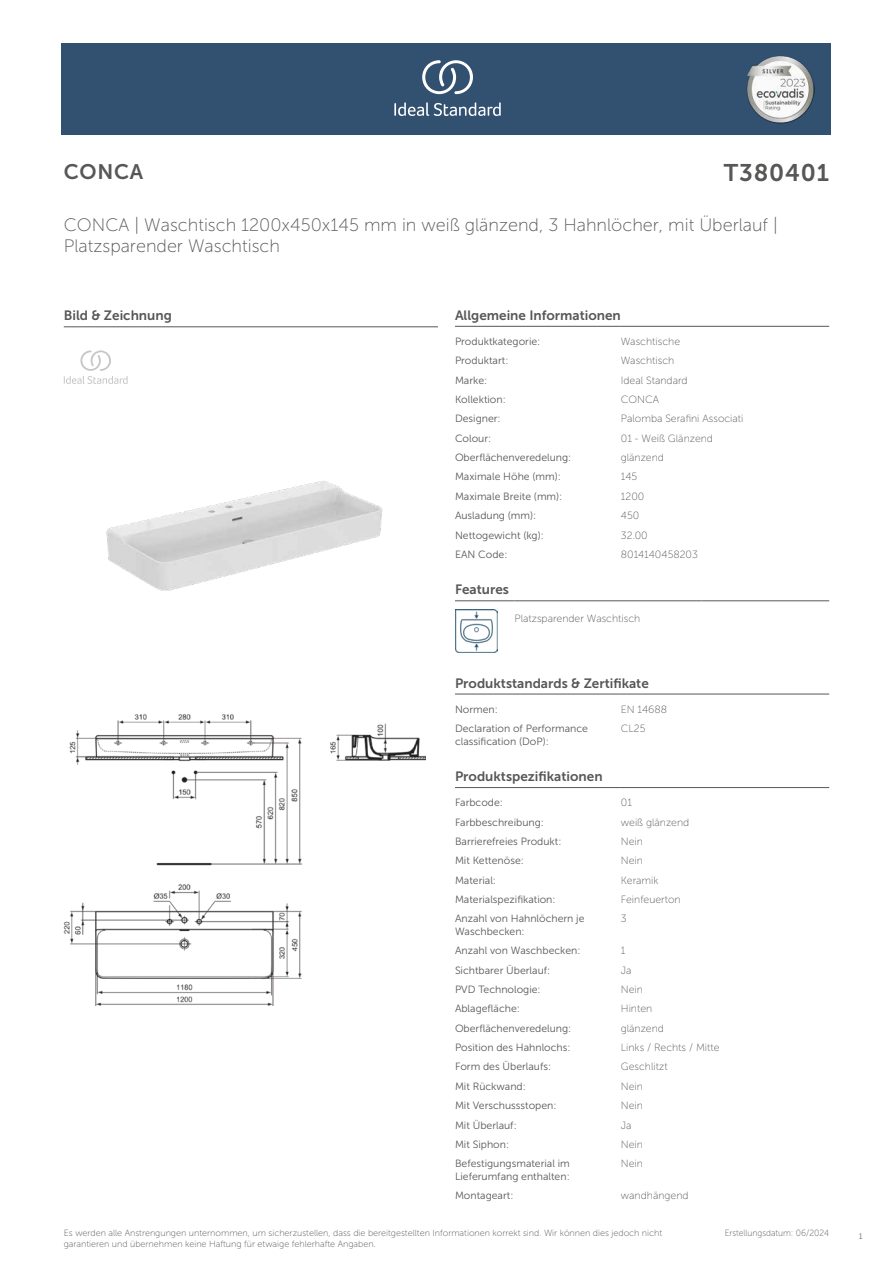
<style>
.page{position:relative;width:893px;height:1263px;background:#fff}
.page>*{position:absolute;margin:0;border:0;box-sizing:border-box;transform-origin:0 0}
.t1{font:24px "Museo Sans 700";letter-spacing:.035em;color:#575756}
.t2{font:21px "Museo Sans 700";letter-spacing:.035em;color:#575756}
.t3{font:18px/21.6px "Museo Sans 100";color:#575756}
.t4{font:13.5px "Museo Sans 700";color:#575756}
.t5{font:10.5px/12.6px "Museo Sans 300";color:#575756}
.t6{font:10.5px "Museo Sans 100";color:#575756}
.t7{font:9px/10.8px "Museo Sans 100";color:#575756}
.t8{font:9px "Museo Sans 100";color:#575756;scale:.95 1}
.t9{font:300 9px "Calibri";color:#575756;scale:.95 1}
</style>
<div class="page">
<div style="left:62px;top:43px;width:769px;height:91px;background:#325070"></div>
<hr style="left:455px;top:326px;width:166px;height:1px;background:#575756">
<hr style="left:621px;top:326px;width:208px;height:1px;background:#575756">
<hr style="left:455px;top:600px;width:59px;height:1px;background:#575756">
<hr style="left:514px;top:600px;width:128px;height:1px;background:#575756">
<hr style="left:642px;top:600px;width:60px;height:1px;background:#575756">
<hr style="left:702px;top:600px;width:127px;height:1px;background:#575756">
<img style="left:455px;top:609px;width:42px;height:43px">
<hr style="left:455px;top:694px;width:166px;height:1px;background:#575756">
<hr style="left:621px;top:694px;width:208px;height:1px;background:#575756">
<hr style="left:455px;top:787px;width:166px;height:1px;background:#575756">
<hr style="left:621px;top:787px;width:208px;height:1px;background:#575756">
<img style="left:64px;top:714px;width:361px;height:291px">
<hr style="left:64px;top:327px;width:374px;height:1px;background:#575756">
<svg style="left:64px;top:350px;width:64px;height:34px"></svg>
<img style="left:107px;top:481px;width:275px;height:110px">
<svg style="left:394px;top:102px;width:107px;height:14px"></svg>
<svg style="left:422px;top:60px;width:51px;height:34px"></svg>
<img style="left:746px;top:56px;width:68px;height:67px">
<h2 class="t2" style="left:64px;top:160px;width:81px">CONCA</h2>
<h1 class="t1" style="left:724px;top:160px;width:107px">T380401</h1>
<h3 class="t3" style="left:64px;top:214px;width:716px">CONCA | Waschtisch 1200x450x145 mm in weiß glänzend, 3 Hahnlöcher, mit Überlauf |<br>Platzsparender Waschtisch</h3>
<p class="t4" style="left:64px;top:308px;width:110px">Bild &amp; Zeichnung</p>
<p class="t4" style="left:455px;top:308px;width:167px">Allgemeine Informationen</p>
<p class="t5" style="left:455px;top:335px;width:87px">Produktkategorie:</p>
<p class="t6" style="left:621px;top:336px;width:61px">Waschtische</p>
<p class="t5" style="left:455px;top:354px;width:55px">Produktart:</p>
<p class="t6" style="left:621px;top:355px;width:55px">Waschtisch</p>
<p class="t5" style="left:455px;top:374px;width:34px">Marke:</p>
<p class="t6" style="left:621px;top:374px;width:68px">Ideal Standard</p>
<p class="t5" style="left:455px;top:393px;width:52px">Kollektion:</p>
<p class="t6" style="left:621px;top:394px;width:40px">CONCA</p>
<p class="t5" style="left:455px;top:413px;width:47px">Designer:</p>
<p class="t6" style="left:621px;top:413px;width:124px">Palomba Serafini Associati</p>
<p class="t5" style="left:455px;top:432px;width:38px">Colour:</p>
<p class="t6" style="left:621px;top:433px;width:94px">01 - Weiß Glänzend</p>
<p class="t5" style="left:455px;top:451px;width:118px">Oberflächenveredelung:</p>
<p class="t6" style="left:621px;top:452px;width:45px">glänzend</p>
<p class="t5" style="left:455px;top:471px;width:107px">Maximale Höhe (mm):</p>
<p class="t6" style="left:621px;top:471px;width:18px">145</p>
<p class="t5" style="left:455px;top:490px;width:109px">Maximale Breite (mm):</p>
<p class="t6" style="left:621px;top:491px;width:25px">1200</p>
<p class="t5" style="left:455px;top:509px;width:83px">Ausladung (mm):</p>
<p class="t6" style="left:621px;top:510px;width:20px">450</p>
<p class="t5" style="left:455px;top:529px;width:90px">Nettogewicht (kg):</p>
<p class="t6" style="left:621px;top:529px;width:28px">32.00</p>
<p class="t5" style="left:455px;top:548px;width:54px">EAN Code:</p>
<p class="t6" style="left:621px;top:549px;width:79px">8014140458203</p>
<p class="t4" style="left:455px;top:582px;width:55px">Features</p>
<p class="t6" style="left:514px;top:612px;width:127px">Platzsparender Waschtisch</p>
<p class="t4" style="left:455px;top:675px;width:195px">Produktstandards &amp; Zertifikate</p>
<p class="t5" style="left:455px;top:703px;width:44px">Normen:</p>
<p class="t6" style="left:621px;top:703px;width:48px">EN 14688</p>
<p class="t5" style="left:455px;top:722px;width:135px">Declaration of Performance classification (DoP):</p>
<p class="t6" style="left:621px;top:723px;width:26px">CL25</p>
<p class="t4" style="left:455px;top:769px;width:149px">Produktspezifikationen</p>
<p class="t5" style="left:455px;top:796px;width:49px">Farbcode:</p>
<p class="t6" style="left:621px;top:797px;width:13px">01</p>
<p class="t5" style="left:455px;top:816px;width:90px">Farbbeschreibung:</p>
<p class="t6" style="left:621px;top:816px;width:70px">weiß glänzend</p>
<p class="t5" style="left:455px;top:835px;width:108px">Barrierefreies Produkt:</p>
<p class="t6" style="left:621px;top:836px;width:24px">Nein</p>
<p class="t5" style="left:455px;top:854px;width:70px">Mit Kettenöse:</p>
<p class="t6" style="left:621px;top:855px;width:24px">Nein</p>
<p class="t5" style="left:455px;top:874px;width:43px">Material:</p>
<p class="t6" style="left:621px;top:874px;width:39px">Keramik</p>
<p class="t5" style="left:455px;top:893px;width:102px">Materialspezifikation:</p>
<p class="t6" style="left:621px;top:894px;width:61px">Feinfeuerton</p>
<p class="t5" style="left:455px;top:912px;width:131px">Anzahl von Hahnlöchern je<br>Waschbecken:</p>
<p class="t6" style="left:621px;top:913px;width:7px">3</p>
<p class="t5" style="left:455px;top:944px;width:127px">Anzahl von Waschbecken:</p>
<p class="t6" style="left:621px;top:945px;width:6px">1</p>
<p class="t5" style="left:455px;top:964px;width:97px">Sichtbarer Überlauf:</p>
<p class="t6" style="left:621px;top:964px;width:12px">Ja</p>
<p class="t5" style="left:455px;top:983px;width:87px">PVD Technologie:</p>
<p class="t6" style="left:621px;top:984px;width:24px">Nein</p>
<p class="t5" style="left:455px;top:1002px;width:66px">Ablagefläche:</p>
<p class="t6" style="left:621px;top:1003px;width:33px">Hinten</p>
<p class="t5" style="left:455px;top:1022px;width:118px">Oberflächenveredelung:</p>
<p class="t6" style="left:621px;top:1022px;width:45px">glänzend</p>
<p class="t5" style="left:455px;top:1041px;width:117px">Position des Hahnlochs:</p>
<p class="t6" style="left:621px;top:1042px;width:100px">Links / Rechts / Mitte</p>
<p class="t5" style="left:455px;top:1061px;width:98px">Form des Überlaufs:</p>
<p class="t6" style="left:621px;top:1061px;width:48px">Geschlitzt</p>
<p class="t5" style="left:455px;top:1080px;width:72px">Mit Rückwand:</p>
<p class="t6" style="left:621px;top:1081px;width:24px">Nein</p>
<p class="t5" style="left:455px;top:1099px;width:103px">Mit Verschussstopen:</p>
<p class="t6" style="left:621px;top:1100px;width:24px">Nein</p>
<p class="t5" style="left:455px;top:1119px;width:63px">Mit Überlauf:</p>
<p class="t6" style="left:621px;top:1119px;width:12px">Ja</p>
<p class="t5" style="left:455px;top:1138px;width:56px">Mit Siphon:</p>
<p class="t6" style="left:621px;top:1139px;width:24px">Nein</p>
<p class="t5" style="left:455px;top:1157px;width:116px">Befestigungsmaterial im<br>Lieferumfang enthalten:</p>
<p class="t6" style="left:621px;top:1158px;width:24px">Nein</p>
<p class="t5" style="left:455px;top:1189px;width:60px">Montageart:</p>
<p class="t6" style="left:621px;top:1190px;width:69px">wandhängend</p>
<p class="t7" style="left:64px;top:1227px;width:600px">Es werden alle Anstrengungen unternommen, um sicherzustellen, dass die bereitgestellten Informationen korrekt sind. Wir können dies jedoch nicht garantieren und übernehmen keine Haftung für etwaige fehlerhafte Angaben.</p>
<p class="t8" style="left:725px;top:1228px;width:111px">Erstellungsdatum: 06/2024</p>
<p class="t9" style="left:858px;top:1230px;width:6px">1</p>
</div>
